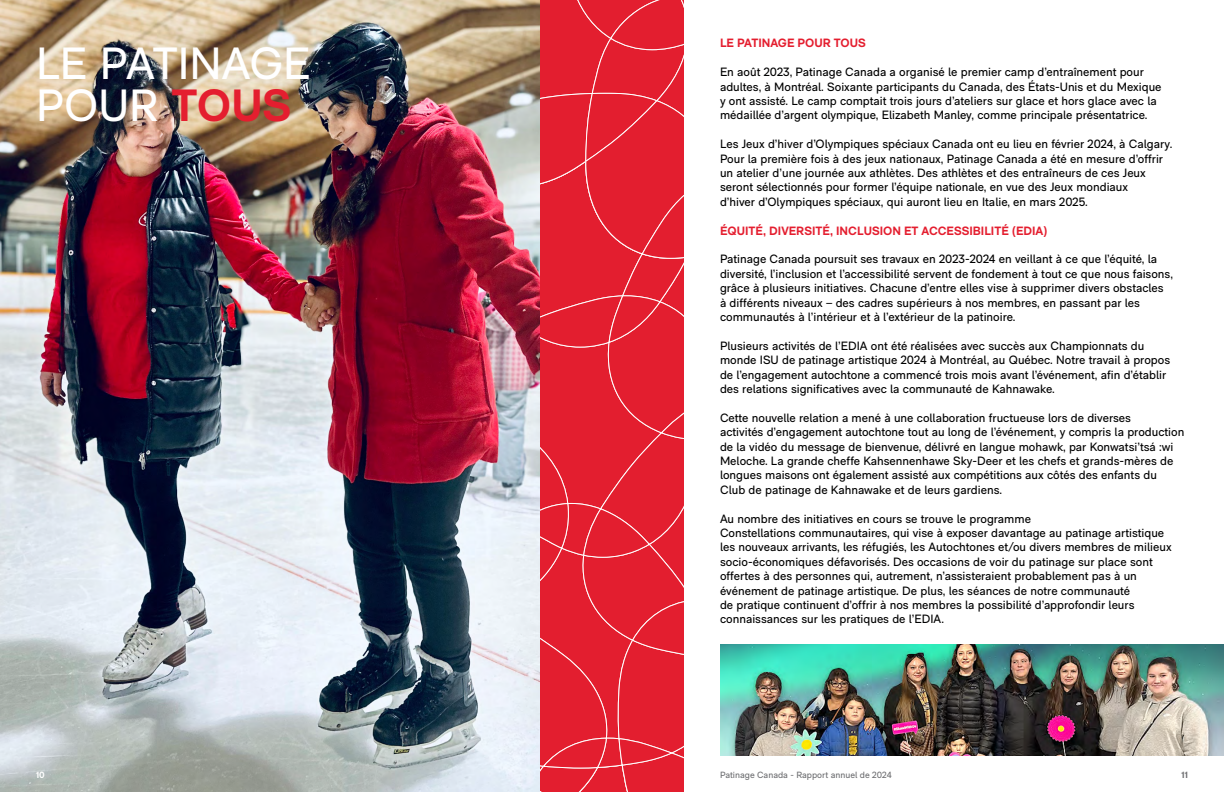
<style>
.page{position:relative;width:1224px;height:792px;background:#fff}
.page>*{position:absolute;margin:0;border:0;box-sizing:border-box;transform-origin:0 0}
.t1{font:45px/42px "RM Neue";color:#fff}
.t2{font:12px/14.4px "RM Neue";color:#000101}
.t3{font:700 12px "RM Neue";color:#e41e2f}
.t4{font:9px "RM Neue";color:#6d6e71}
.t5{font:700 9px "RM Neue";color:#fff}
.t6{font:700 9px "RM Neue";color:#6d6e71}
.s1{font-weight:700;color:#e41e2f}
</style>
<div class="page">
<img style="left:0;top:0;width:540px;height:792px">
<div style="left:540px;top:0;width:144px;height:792px;background:#e31e2f"></div>
<img style="left:720px;top:644px;width:504px;height:112px">
<h1 class="t1" style="left:36px;top:42px;width:276px">LE PATINAGE<br>POUR <span class="s1">TOUS</span></h1>
<p class="t3" style="left:720px;top:36px;width:147px">LE PATINAGE POUR TOUS</p>
<p class="t2" style="left:720px;top:65px;width:443px">En août 2023, Patinage Canada a organisé le premier camp d’entraînement pour adultes, à Montréal. Soixante participants du Canada, des États-Unis et du Mexique y ont assisté. Le camp comptait trois jours d’ateliers sur glace et hors glace avec la médaillée d’argent olympique, Elizabeth Manley, comme principale présentatrice.</p>
<p class="t2" style="left:720px;top:137px;width:454px">Les Jeux d’hiver d’Olympiques spéciaux Canada ont eu lieu en février 2024, à Calgary.<br>Pour la première fois à des jeux nationaux, Patinage Canada a été en mesure d’offrir un atelier d’une journée aux athlètes. Des athlètes et des entraîneurs de ces Jeux seront sélectionnés pour former l’équipe nationale, en vue des Jeux mondiaux<br>d’hiver d’Olympiques spéciaux, qui auront lieu en Italie, en mars 2025.</p>
<p class="t3" style="left:720px;top:223px;width:329px">ÉQUITÉ, DIVERSITÉ, INCLUSION ET ACCESSIBILITÉ (EDIA)</p>
<p class="t2" style="left:720px;top:252px;width:455px">Patinage Canada poursuit ses travaux en 2023-2024 en veillant à ce que l’équité, la diversité, l’inclusion et l’accessibilité servent de fondement à tout ce que nous faisons, grâce à plusieurs initiatives. Chacune d’entre elles vise à supprimer divers obstacles à différents niveaux – des cadres supérieurs à nos membres, en passant par les communautés à l’intérieur et à l’extérieur de la patinoire.</p>
<p class="t2" style="left:720px;top:338px;width:452px">Plusieurs activités de l’EDIA ont été réalisées avec succès aux Championnats du monde ISU de patinage artistique 2024 à Montréal, au Québec. Notre travail à propos de l’engagement autochtone a commencé trois mois avant l’événement, afin d’établir des relations significatives avec la communauté de Kahnawake.</p>
<p class="t2" style="left:720px;top:410px;width:466px">Cette nouvelle relation a mené à une collaboration fructueuse lors de diverses<br>activités d’engagement autochtone tout au long de l’événement, y compris la production de la vidéo du message de bienvenue, délivré en langue mohawk, par Konwatsi’tsá :wi Meloche. La grande cheffe Kahsennenhawe Sky-Deer et les chefs et grands-mères de longues maisons ont également assisté aux compétitions aux côtés des enfants du Club de patinage de Kahnawake et de leurs gardiens.</p>
<p class="t2" style="left:720px;top:511px;width:453px">Au nombre des initiatives en cours se trouve le programme<br>Constellations communautaires, qui vise à exposer davantage au patinage artistique les nouveaux arrivants, les réfugiés, les Autochtones et/ou divers membres de milieux socio-économiques défavorisés. Des occasions de voir du patinage sur place sont offertes à des personnes qui, autrement, n’assisteraient probablement pas à un événement de patinage artistique. De plus, les séances de notre communauté<br>de pratique continuent d’offrir à nos membres la possibilité d’approfondir leurs connaissances sur les pratiques de l’EDIA.</p>
<p class="t5" style="left:36px;top:770px;width:10px">10</p>
<p class="t4" style="left:720px;top:770px;width:173px">Patinage Canada - Rapport annuel de 2024</p>
<p class="t6" style="left:1181px;top:770px;width:8px">11</p>
</div>
